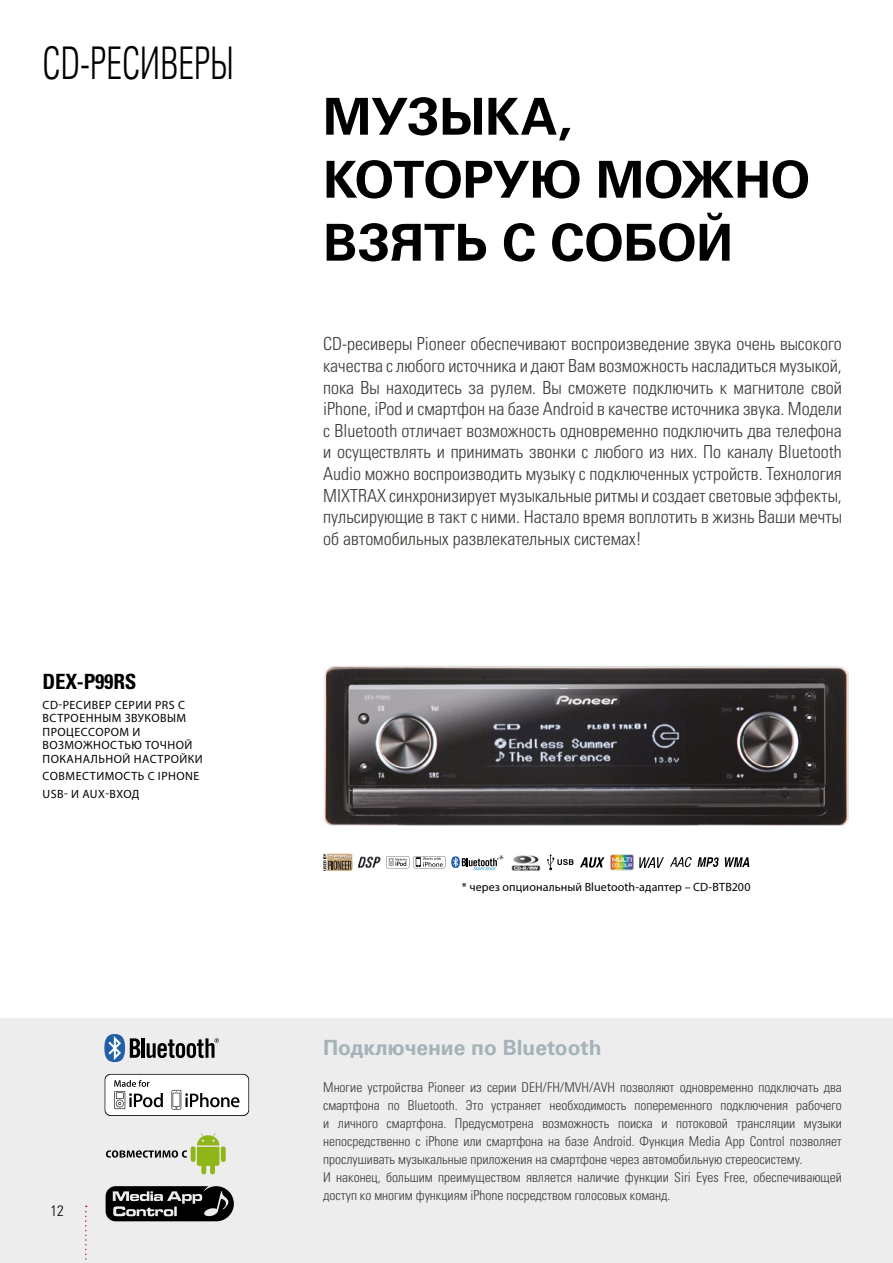
<style>
.page{position:relative;width:893px;height:1263px;background:#fff}
.page>*{position:absolute;margin:0;border:0;box-sizing:border-box;transform-origin:0 0}
.t1{font:700 51px/63px "Univers LTCYR 65";letter-spacing:-.01em;color:#000}
.t2{font:45px "Univers LTCYR 47 Light Cond";color:#000;scale:.8 1}
.t3{font:700 21px "Univers LTCYR 65";color:#a5b3b9}
.t4{font:700 condensed 21px "Univers LT Std";letter-spacing:-.01em;color:#000}
.t5{font:18px/21.6px "Univers LTCYR 47 Light Cond";color:#3e3a37;text-align:justify}
.t6{font:300 condensed 15px "Univers LT Std";color:#000}
.t7{font:13.5px/18px "Univers LTCYR 47 Light Cond";color:#3e3a37}
.t8{font:12px/13.5px "Myriad Pro";letter-spacing:.04em;color:#000}
.t9{font:12px "Myriad Pro";letter-spacing:.005em;color:#000}
</style>
<div class="page">
<div style="left:0;top:1018px;width:893px;height:245px;background:#ededed"></div>
<img style="left:323px;top:665px;width:525px;height:161px">
<svg style="left:104px;top:1074px;width:145px;height:42px;background:#d7d7d7"></svg>
<svg style="left:106px;top:1186px;width:128px;height:35px"></svg>
<hr style="left:142px;top:1038px;width:3px;height:20px;background:#000">
<svg style="left:104px;top:1034px;width:36px;height:28px"></svg>
<svg style="left:147px;top:1038px;width:72px;height:20px"></svg>
<svg style="left:323px;top:854px;width:29px;height:17px"></svg>
<img style="left:358px;top:856px;width:22px;height:13px">
<svg style="left:386px;top:856px;width:59px;height:12px"></svg>
<svg style="left:451px;top:856px;width:48px;height:14px"></svg>
<img style="left:511px;top:855px;width:29px;height:16px">
<svg style="left:547px;top:854px;width:27px;height:16px"></svg>
<svg style="left:580px;top:857px;width:25px;height:10px"></svg>
<img style="left:611px;top:854px;width:22px;height:17px">
<svg style="left:639px;top:857px;width:25px;height:11px"></svg>
<svg style="left:670px;top:857px;width:49px;height:10px"></svg>
<svg style="left:725px;top:857px;width:24px;height:10px"></svg>
<svg style="left:106px;top:1133px;width:120px;height:41px"></svg>
<svg style="left:85px;top:1205px;width:2px;height:55px"></svg>
<h2 class="t2" style="left:43px;top:32px;width:241px">CD-РЕСИВЕРЫ</h2>
<p class="t4" style="left:43px;top:669px;width:95px">DEX-P99RS</p>
<p class="t8" style="left:43px;top:698px;width:162px">CD-РЕСИВЕР СЕРИИ PRS С<br>ВСТРОЕННЫМ ЗВУКОВЫМ<br>ПРОЦЕССОРОМ И<br>ВОЗМОЖНОСТЬЮ ТОЧНОЙ<br>ПОКАНАЛЬНОЙ НАСТРОЙКИ</p>
<p class="t8" style="left:43px;top:767px;width:158px;line-height:17.7px">СОВМЕСТИМОСТЬ С IPHONE<br>USB- И AUX-ВХОД</p>
<p class="t6" style="left:50px;top:1202px;width:15px">12</p>
<h1 class="t1" style="left:323px;top:83px;width:489px">МУЗЫКА,<br>КОТОРУЮ МОЖНО<br>ВЗЯТЬ С СОБОЙ</h1>
<p class="t5" style="left:323px;top:332px;width:520px">CD-ресиверы Pioneer обеспечивают воспроизведение звука очень высокого качества с любого источника и дают Вам возможность насладиться музыкой, пока Вы находитесь за рулем. Вы сможете подключить к магнитоле свой iPhone, iPod и смартфон на базе Android в качестве источника звука. Модели с Bluetooth отличает возможность одновременно подключить два телефона и осуществлять и принимать звонки с любого из них. По каналу Bluetooth Audio можно воспроизводить музыку с подключенных устройств. Технология MIXTRAX синхронизирует музыкальные ритмы и создает световые эффекты, пульсирующие в такт с ними. Настало время воплотить в жизнь Ваши мечты об автомобильных развлекательных системах!</p>
<p class="t7" style="left:499px;top:850px;width:7px">*</p>
<p class="t9" style="left:462px;top:879px;width:290px">* через опциональный Bluetooth-адаптер – CD-BTB200</p>
<p class="t3" style="left:323px;top:1032px;width:280px">Подключение по Bluetooth</p>
<p class="t7" style="left:323px;top:1077px;width:520px">Многие устройства Pioneer из серии DEH/FH/MVH/AVH позволяют одновременно подключать два смартфона по Bluetooth. Это устраняет необходимость попеременного подключения рабочего и личного смартфона. Предусмотрена возможность поиска и потоковой трансляции музыки непосредственно с iPhone или смартфона на базе Android. Функция Media App Control позволяет прослушивать музыкальные приложения на смартфоне через автомобильную стереосистему.<br>И наконец, большим преимуществом является наличие функции Siri Eyes Free, обеспечивающей доступ ко многим функциям iPhone посредством голосовых команд.</p>
</div>
